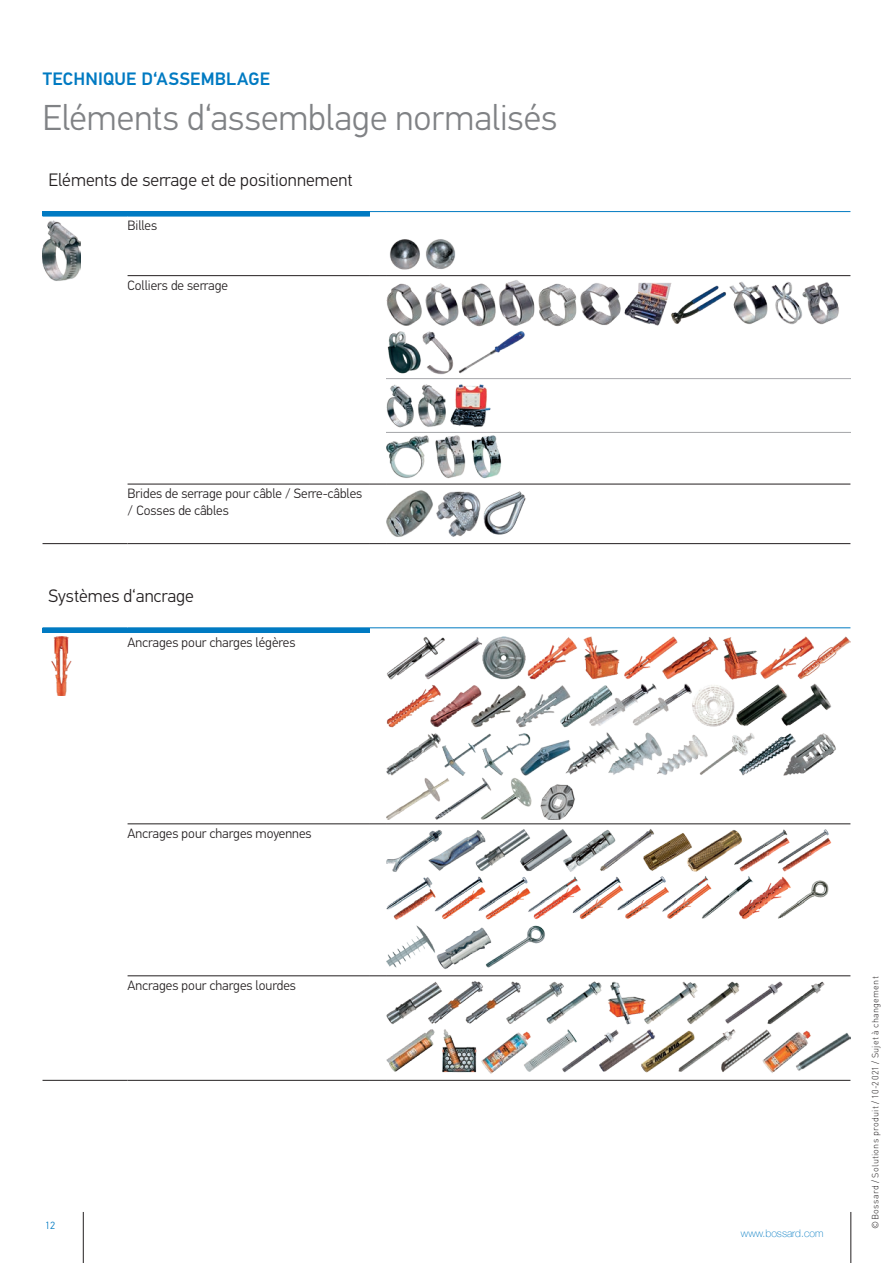
<style>
.page{position:relative;width:893px;height:1263px;background:#fff}
.page>*{position:absolute;margin:0;border:0;box-sizing:border-box;transform-origin:0 0}
.t1{font:300 36px "PFDIN Text Pro";color:#808285}
.t2{font:300 18px "PFDIN Text Pro";color:#231f20}
.t3{font:500 18px "PFDIN Text Pro";letter-spacing:.015em;color:#007ac2}
.t4{font:300 13.5px/16.2px "PFDIN Text Pro";color:#231f20}
.t5{font:100 10.5px "Helvetica Neue LT Com";color:#007ac2}
.t6{font:300 10.5px "PFDIN Text Pro";color:#007ac2}
.t7{font:300 9px "DINOT";letter-spacing:.03em;color:#231f20}
</style>
<div class="page">
<hr style="left:850px;top:1212px;width:1px;height:51px;background:#231f20">
<hr style="left:83px;top:1212px;width:1px;height:51px;background:#231f20">
<hr style="left:43px;top:212px;width:327px;height:4px;background:#007ac2">
<hr style="left:43px;top:211px;width:85px;height:1px;background:#007ac2">
<hr style="left:128px;top:211px;width:242px;height:1px;background:#007ac2">
<svg style="left:370px;top:211px;width:17px;height:1px"></svg>
<hr style="left:387px;top:211px;width:463px;height:1px;background:#007ac2">
<hr style="left:43px;top:216px;width:85px;height:1px;background:#007ac2">
<hr style="left:128px;top:216px;width:242px;height:1px;background:#007ac2">
<hr style="left:128px;top:275px;width:242px;height:1px;background:#231f20">
<svg style="left:370px;top:275px;width:17px;height:1px"></svg>
<hr style="left:387px;top:275px;width:463px;height:1px;background:#231f20">
<hr style="left:128px;top:484px;width:242px;height:1px;background:#231f20">
<svg style="left:370px;top:484px;width:17px;height:1px"></svg>
<hr style="left:387px;top:484px;width:463px;height:1px;background:#231f20">
<hr style="left:43px;top:543px;width:85px;height:1px;background:#231f20">
<hr style="left:128px;top:543px;width:242px;height:1px;background:#231f20">
<svg style="left:370px;top:543px;width:17px;height:1px"></svg>
<hr style="left:387px;top:543px;width:463px;height:1px;background:#231f20">
<img style="left:43px;top:220px;width:38px;height:61px">
<img style="left:389px;top:239px;width:67px;height:31px">
<img style="left:387px;top:280px;width:463px;height:199px">
<img style="left:387px;top:490px;width:139px;height:47px">
<hr style="left:43px;top:628px;width:327px;height:4px;background:#007ac2">
<hr style="left:43px;top:627px;width:85px;height:1px;background:#007ac2">
<hr style="left:128px;top:627px;width:242px;height:1px;background:#007ac2">
<svg style="left:370px;top:627px;width:17px;height:1px"></svg>
<hr style="left:387px;top:627px;width:463px;height:1px;background:#007ac2">
<hr style="left:43px;top:632px;width:85px;height:1px;background:#007ac2">
<hr style="left:128px;top:632px;width:242px;height:1px;background:#007ac2">
<hr style="left:128px;top:823px;width:242px;height:1px;background:#231f20">
<svg style="left:370px;top:823px;width:17px;height:1px"></svg>
<hr style="left:387px;top:823px;width:463px;height:1px;background:#231f20">
<hr style="left:128px;top:975px;width:242px;height:1px;background:#231f20">
<svg style="left:370px;top:975px;width:17px;height:1px"></svg>
<hr style="left:387px;top:975px;width:463px;height:1px;background:#231f20">
<hr style="left:43px;top:1080px;width:85px;height:1px;background:#231f20">
<hr style="left:128px;top:1080px;width:242px;height:1px;background:#231f20">
<svg style="left:370px;top:1080px;width:17px;height:1px"></svg>
<hr style="left:387px;top:1080px;width:463px;height:1px;background:#231f20">
<img style="left:51px;top:637px;width:21px;height:59px">
<img style="left:387px;top:637px;width:463px;height:182px">
<img style="left:387px;top:829px;width:445px;height:140px">
<img style="left:387px;top:981px;width:463px;height:93px">
<h2 class="t3" style="left:43px;top:68px;width:229px">TECHNIQUE D‘ASSEMBLAGE</h2>
<h1 class="t1" style="left:43px;top:97px;width:516px">Eléments d‘assemblage normalisés</h1>
<h2 class="t2" style="left:49px;top:169px;width:306px">Eléments de serrage et de positionnement</h2>
<p class="t4" style="left:128px;top:218px;width:31px">Billes</p>
<p class="t4" style="left:128px;top:277px;width:102px">Colliers de serrage</p>
<p class="t4" style="left:128px;top:486px;width:236px">Brides de serrage pour câble / Serre-câbles / Cosses de câbles</p>
<h2 class="t2" style="left:49px;top:585px;width:147px">Systèmes d‘ancrage</h2>
<p class="t4" style="left:128px;top:634px;width:170px">Ancrages pour charges légères</p>
<p class="t4" style="left:128px;top:826px;width:186px">Ancrages pour charges moyennes</p>
<p class="t4" style="left:128px;top:978px;width:170px">Ancrages pour charges lourdes</p>
<p class="t6" style="left:45px;top:1219px;width:12px">12</p>
<p class="t5" style="left:741px;top:1227px;width:84px">www.bossard.com</p>
<p class="t7" style="left:869px;top:1228px;width:253px;rotate:-90deg">©Bossard / Solutions produit / 10-2021 / Sujet à changement</p>
</div>
